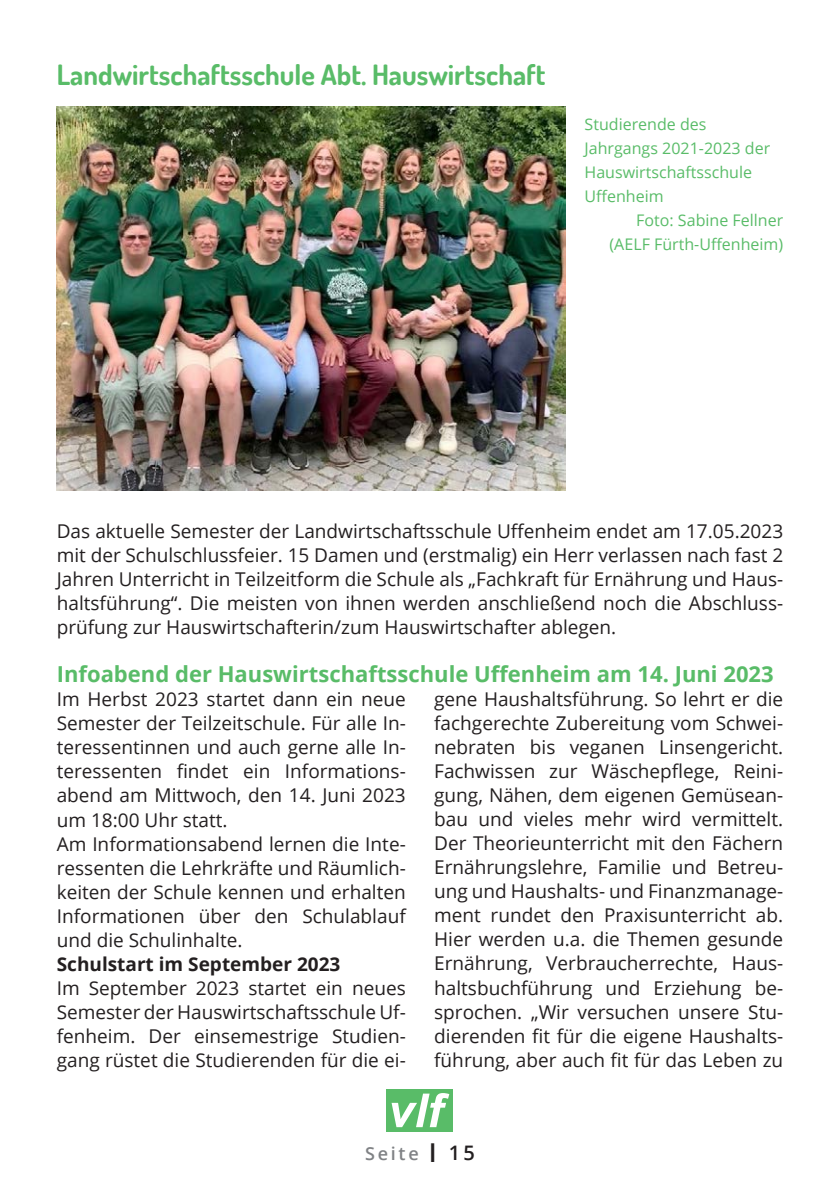
<style>
.page{position:relative;width:840px;height:1191px;background:#fff}
.page>*{position:absolute;margin:0;border:0;box-sizing:border-box;transform-origin:0 0}
.t1{font:700 28px "Dosis";color:#59bc68}
.t2{font:700 22px "Open Sans";color:#59bc68}
.t3{font:19px/24px "Open Sans";color:#231f20;text-align:justify}
.t4{font:700 19px "Open Sans";color:#231f20}
.t5{font:600 18px "Open Sans";letter-spacing:.15em;color:#808285}
.t6{font:16px/24px "Open Sans";color:#59bc68}
.s1{font-size:26px;color:#231f20}
.s2{font-size:20px;color:#231f20}
</style>
<div class="page">
<div style="left:386px;top:1089px;width:67px;height:42px;background:#59bc68"></div>
<svg style="left:391px;top:1093px;width:58px;height:34px"></svg>
<img style="left:57px;top:106px;width:508px;height:384px">
<h1 class="t1" style="left:57px;top:57px;width:490px">Landwirtschaftsschule Abt. Hauswirtschaft</h1>
<p class="t6" style="left:584px;top:112px;width:187px">Studierende des<br>Jahrgangs 2021-2023 der<br>Hauswirtschaftsschule<br>Uffenheim</p>
<p class="t6" style="left:609px;top:208px;width:175px;text-align:right">Foto: Sabine Fellner (AELF Fürth-Uffenheim)</p>
<p class="t3" style="left:57px;top:519px;width:727px">Das aktuelle Semester der Landwirtschaftsschule Uffenheim endet am 17.05.2023 mit der Schulschlussfeier. 15 Damen und (erstmalig) ein Herr verlassen nach fast 2<br>Jahren Unterricht in Teilzeitform die Schule als „Fachkraft für Ernährung und Haus&shy;haltsführung“. Die meisten von ihnen werden anschließend noch die Abschluss&shy;prüfung zur Hauswirtschafterin/zum Hauswirtschafter ablegen.</p>
<p class="t2" style="left:57px;top:659px;width:718px">Infoabend der Hauswirtschaftsschule Uffenheim am 14. Juni 2023</p>
<p class="t3" style="left:57px;top:687px;width:350px;text-align:left">Im Herbst 2023 startet dann ein neue Semester der Teilzeitschule. Für alle In&shy;teressentinnen und auch gerne alle In&shy;teressenten findet ein Informations&shy;abend am Mittwoch, den 14. Juni 2023 um 18:00 Uhr statt.<br>Am Informationsabend lernen die Inte&shy;ressenten die Lehrkräfte und Räumlich&shy;keiten der Schule kennen und erhalten Informationen über den Schulablauf und die Schulinhalte.</p>
<p class="t4" style="left:57px;top:950px;width:285px">Schulstart im September 2023</p>
<p class="t3" style="left:57px;top:975px;width:350px">Im September 2023 startet ein neues Semester der Hauswirtschaftsschule Uf&shy;fenheim. Der einsemestrige Studien&shy;gang rüstet die Studierenden für die ei-</p>
<p class="t3" style="left:434px;top:687px;width:350px">gene Haushaltsführung. So lehrt er die fachgerechte Zubereitung vom Schwei&shy;nebraten bis veganen Linsengericht.<br>Fachwissen zur Wäschepflege, Reini&shy;gung, Nähen, dem eigenen Gemüsean&shy;bau und vieles mehr wird vermittelt.<br>Der Theorieunterricht mit den Fächern Ernährungslehre, Familie und Betreu&shy;ung und Haushalts- und Finanzmanage&shy;ment rundet den Praxisunterricht ab.<br>Hier werden u.a. die Themen gesunde Ernährung, Verbraucherrechte, Haus&shy;haltsbuchführung und Erziehung be&shy;sprochen. „Wir versuchen unsere Stu&shy;dierenden fit für die eigene Haushalts&shy;führung, aber auch fit für das Leben zu</p>
<p class="t5" style="left:365px;top:1140px;width:111px">Seite <span class="s1">I</span> <span class="s2">15</span></p>
</div>
